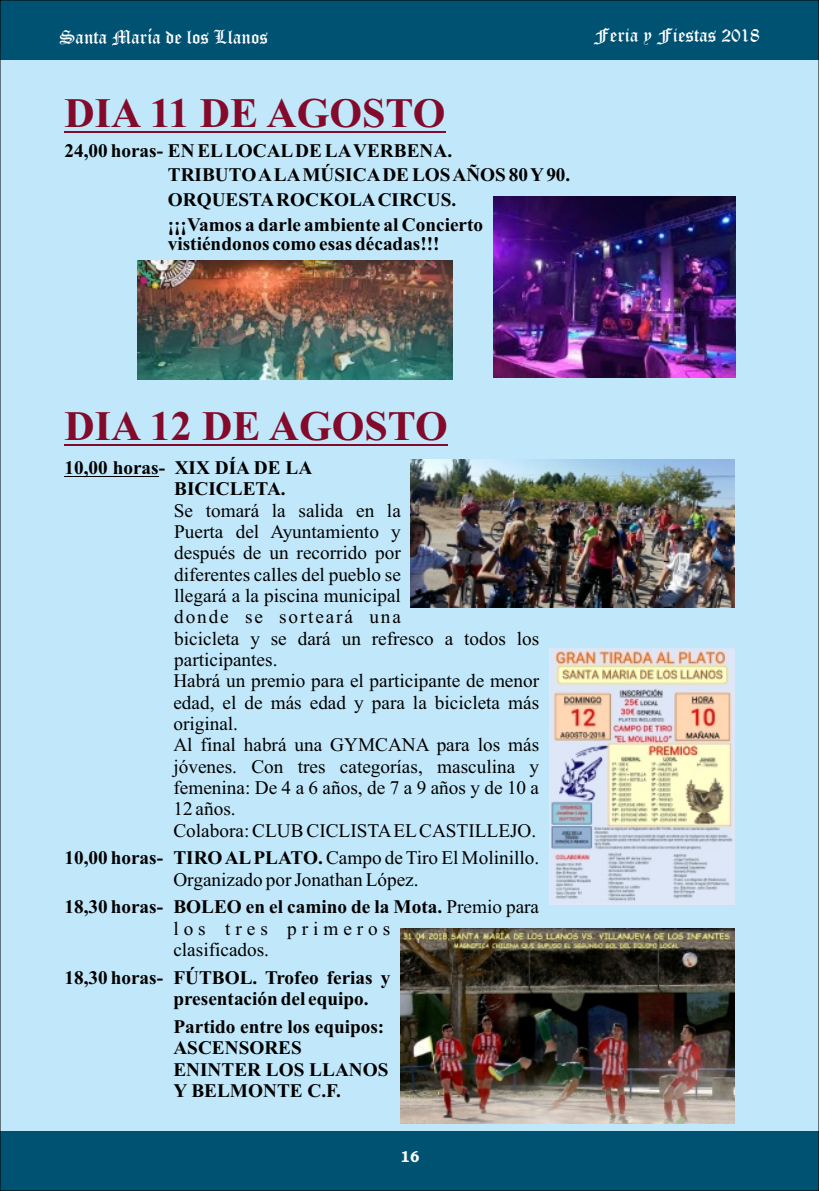
<style>
.page{position:relative;width:819px;height:1191px;background:#c1e8fa}
.page>*{position:absolute;margin:0;border:0;box-sizing:border-box;transform-origin:0 0}
.t1{font:700 42px "Times New Roman";color:#830a2b}
.t2{font:19.25px/21.3px "Times New Roman";color:#000}
.t3{font:700 19.25px/21.3px "Times New Roman";color:#000}
.t4{font:19.25px/21.3px "Times New Roman";letter-spacing:.255em;color:#000}
.t5{font:19.25px "Old English Text";color:#fff}
.t6{font:800 15.75px "Cushing IT Cby BT";color:#fff}
.s1{font-weight:700}
</style>
<div class="page">
<div style="left:0;top:1131px;width:819px;height:60px;background:#005273"></div>
<div style="left:0;top:0;width:819px;height:60px;background:#005273"></div>
<hr style="left:64px;top:131px;width:381px;height:1px;background:#830a2b">
<img style="left:137px;top:261px;width:316px;height:118px">
<img style="left:493px;top:196px;width:242px;height:182px">
<hr style="left:64px;top:444px;width:384px;height:2px;background:#830a2b">
<hr style="left:64px;top:476px;width:95px;height:1px;background:#000">
<img style="left:411px;top:459px;width:323px;height:148px">
<img style="left:549px;top:648px;width:186px;height:256px">
<img style="left:400px;top:928px;width:334px;height:195px">
<p class="t5" style="left:60px;top:30px;width:210px">Santa María de los Llanos</p>
<p class="t5" style="left:593px;top:29px;width:167px">Feria y Fiestas 2018</p>
<h1 class="t1" style="left:64px;top:98px;width:382px">DIA 11 DE AGOSTO</h1>
<p class="t3" style="left:168px;top:140px;width:404px;line-height:24.5px;text-indent:-103px">24,00 horas- EN ELLOCALDE LAVERBENA.<br>TRIBUTO ALAMÚSICADE LOS AÑOS 80 Y90.<br>ORQUESTAROCKOLACIRCUS.<br>¡¡¡Vamos a darle ambiente al Concierto</p>
<p class="t3" style="left:168px;top:235px;width:273px">vistiéndonos como esas décadas!!!</p>
<h1 class="t1" style="left:64px;top:411px;width:385px">DIA 12 DE AGOSTO</h1>
<p class="t3" style="left:174px;top:459px;width:139px;text-indent:-110px">10,00 horas- XIX DÍA DE LA<br>BICICLETA.</p>
<p class="t2" style="left:173px;top:501px;width:367px">Se tomará la salida en la<br>Puerta del Ayuntamiento y<br>después de un recorrido por<br>diferentes calles del pueblo se<br>llegará a la piscina municipal<br>donde se sorteará una<br>bicicleta y se dará un refresco a todos los participantes.<br>Habrá un premio para el participante de menor edad, el de más edad y para la bicicleta más original.<br>Al final habrá una GYMCANA para los más jóvenes. Con tres categorías, masculina y femenina: De 4 a 6 años, de 7 a 9 años y de 10 a<br>12 años.<br>Colabora: CLUB CICLISTAELCASTILLEJO.</p>
<p class="t2" style="left:173px;top:849px;width:367px;text-indent:-109px"><span class="s1">10,00 horas- TIRO ALPLATO.</span> Campo de Tiro El Molinillo.<br>Organizado por Jonathan López.</p>
<p class="t4" style="left:173px;top:898px;width:367px;text-indent:-109px"><span class="s1">18,30 horas- BOLEO en el camino de la Mota.</span> Premio para los tres primeros<br>clasificados.</p>
<p class="t3" style="left:173px;top:968px;width:218px;text-indent:-109px">18,30 horas- FÚTBOL. Trofeo ferias y presentación del equipo.</p>
<p class="t3" style="left:173px;top:1017px;width:217px">Partido entre los equipos:<br>ASCENSORES<br>ENINTER LOS LLANOS<br>Y BELMONTE C.F.</p>
<p class="t6" style="left:400px;top:1149px;width:20px">16</p>
</div>
